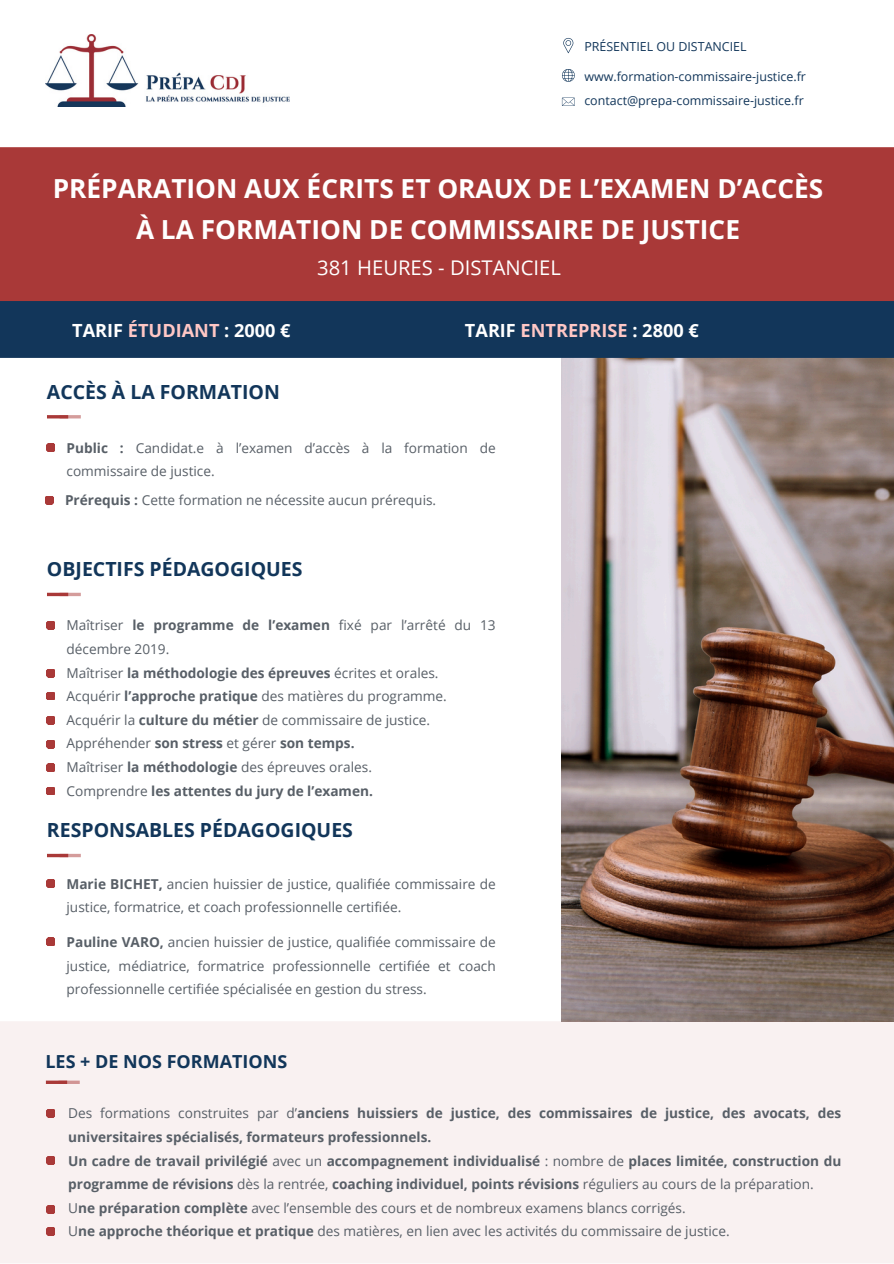
<style>
.page{position:relative;width:894px;height:1264px;background:#fff}
.page>*{position:absolute;margin:0;border:0;box-sizing:border-box;transform-origin:0 0}
.t1{font:700 26.25px/40.5px "Open Sans";color:#fff;text-align:center}
.t2{font:20.25px "Open Sans";color:#fff}
.t3{font:700 19.5px "Open Sans";color:#12365a}
.t4{font:700 18.15px "Open Sans";color:#fff}
.t5{font:700 18px "Open Sans";color:#12365a}
.t6{font:13.65px/23.7px "Open Sans";color:#585f67}
.t7{font:700 13.65px/23.7px "Open Sans";color:#585f67}
.t8{font:12.45px "Open Sans";color:#12365a}
.s1{color:#ffc7c5}
.s2{font-weight:700}
.s3{font-weight:400}
</style>
<div class="page">
<div style="left:0;top:147px;width:893px;height:154px;background:#a93938"></div>
<img style="left:561px;top:358px;width:332px;height:663px">
<div style="left:0;top:301px;width:893px;height:57px;background:#12365a"></div>
<div style="left:0;top:1021px;width:893px;height:242px;background:#f9f1f1"></div>
<svg style="left:47px;top:444px;width:8px;height:7px"></svg>
<svg style="left:47px;top:1109px;width:8px;height:8px"></svg>
<svg style="left:563px;top:38px;width:10px;height:15px"></svg>
<svg style="left:562px;top:69px;width:12px;height:12px"></svg>
<svg style="left:561px;top:98px;width:13px;height:7px"></svg>
<svg style="left:47px;top:621px;width:8px;height:8px"></svg>
<hr style="left:60px;top:415px;width:21px;height:3px;background:#a93938">
<hr style="left:47px;top:415px;width:21px;height:3px;background:#a93938">
<svg style="left:68px;top:592px;width:13px;height:4px"></svg>
<svg style="left:47px;top:592px;width:21px;height:4px"></svg>
<svg style="left:68px;top:853px;width:13px;height:4px"></svg>
<svg style="left:47px;top:853px;width:21px;height:4px"></svg>
<hr style="left:58px;top:1080px;width:22px;height:3px;background:#a93938">
<hr style="left:46px;top:1080px;width:21px;height:3px;background:#a93938">
<svg style="left:47px;top:692px;width:8px;height:8px"></svg>
<svg style="left:47px;top:669px;width:8px;height:8px"></svg>
<svg style="left:47px;top:716px;width:8px;height:8px"></svg>
<svg style="left:45px;top:496px;width:8px;height:8px"></svg>
<svg style="left:47px;top:1156px;width:8px;height:8px"></svg>
<svg style="left:47px;top:1205px;width:8px;height:8px"></svg>
<svg style="left:47px;top:938px;width:8px;height:7px"></svg>
<svg style="left:47px;top:740px;width:8px;height:8px"></svg>
<svg style="left:47px;top:764px;width:8px;height:7px"></svg>
<svg style="left:47px;top:787px;width:8px;height:8px"></svg>
<svg style="left:47px;top:879px;width:8px;height:8px"></svg>
<svg style="left:47px;top:1227px;width:8px;height:8px"></svg>
<img style="left:45px;top:34px;width:245px;height:72px">
<p class="t8" style="left:584px;top:38px;width:164px">PRÉSENTIEL OU DISTANCIEL</p>
<p class="t8" style="left:584px;top:67px;width:223px">www.formation-commissaire-justice.fr</p>
<h1 class="t8" style="left:584px;top:92px;width:221px">contact@prepa-commissaire-justice.fr</h1>
<p class="t1" style="left:53px;top:167px;width:771px">PRÉPARATION AUX ÉCRITS ET ORAUX DE L’EXAMEN D’ACCÈS<br>À LA FORMATION DE COMMISSAIRE DE JUSTICE</p>
<h2 class="t2" style="left:317px;top:253px;width:245px">381 HEURES - DISTANCIEL</h2>
<p class="t4" style="left:72px;top:317px;width:220px">TARIF <span class="s1">ÉTUDIANT</span> : 2000 €</p>
<p class="t4" style="left:465px;top:317px;width:235px">TARIF <span class="s1">ENTREPRISE</span> : 2800 €</p>
<p class="t3" style="left:47px;top:378px;width:234px">ACCÈS À LA FORMATION</p>
<p class="t6" style="left:66px;top:435px;width:430px"><span class="s2">Public :</span> Candidat.e à l’examen d’accès à la formation de commissaire de justice.</p>
<p class="t6" style="left:65px;top:488px;width:372px"><span class="s2">Prérequis :</span> Cette formation ne nécessite aucun prérequis.</p>
<h4 class="t3" style="left:47px;top:555px;width:257px">OBJECTIFS PÉDAGOGIQUES</h4>
<p class="t6" style="left:66px;top:613px;width:430px">Maîtriser <span class="s2">le programme de l’examen</span> fixé par l’arrêté du 13 décembre 2019.</p>
<h2 class="t6" style="left:66px;top:660px;width:373px">Maîtriser <span class="s2">la méthodologie des épreuves</span> écrites et orales.</h2>
<p class="t6" style="left:66px;top:684px;width:382px">Acquérir <span class="s2">l’approche pratique</span> des matières du programme.</p>
<p class="t6" style="left:66px;top:707px;width:365px">Acquérir la <span class="s2">culture du métier</span> de commissaire de justice.</p>
<p class="t6" style="left:66px;top:731px;width:289px">Appréhender <span class="s2">son stress</span> et gérer <span class="s2">son temps.</span></p>
<p class="t6" style="left:66px;top:755px;width:307px">Maîtriser <span class="s2">la méthodologie</span> des épreuves orales.</p>
<p class="t7" style="left:66px;top:778px;width:308px"><span class="s3">Comprendre</span> les attentes du jury de l’examen.</p>
<h4 class="t3" style="left:47px;top:815px;width:307px">RESPONSABLES PÉDAGOGIQUES</h4>
<p class="t6" style="left:66px;top:871px;width:430px"><span class="s2">Marie BICHET,</span> ancien huissier de justice, qualifiée commissaire de justice, formatrice, et coach professionnelle certifiée.</p>
<h5 class="t6" style="left:66px;top:929px;width:430px;text-align:justify"><span class="s2">Pauline VARO,</span> ancien huissier de justice, qualifiée commissaire de justice, médiatrice, formatrice professionnelle certifiée et coach professionnelle certifiée spécialisée en gestion du stress.</h5>
<p class="t5" style="left:45px;top:1048px;width:243px">LES + DE NOS FORMATIONS</p>
<p class="t7" style="left:68px;top:1101px;width:774px"><span class="s3">Des formations construites par d’</span>anciens huissiers de justice, des commissaires de justice, des avocats, des universitaires spécialisés, formateurs professionnels.</p>
<p class="t7" style="left:68px;top:1148px;width:774px">Un cadre de travail privilégié <span class="s3">avec un</span> accompagnement individualisé <span class="s3">: nombre de</span> places limitée, construction du programme de révisions <span class="s3">dès la rentrée,</span> coaching individuel, points révisions <span class="s3">réguliers au cours de la préparation.</span></p>
<h2 class="t6" style="left:68px;top:1195px;width:619px">U<span class="s2">ne préparation complète</span> avec l’ensemble des cours et de nombreux examens blancs corrigés.</h2>
<p class="t6" style="left:68px;top:1219px;width:662px">U<span class="s2">ne approche théorique et pratique</span> des matières, en lien avec les activités du commissaire de justice.</p>
</div>
